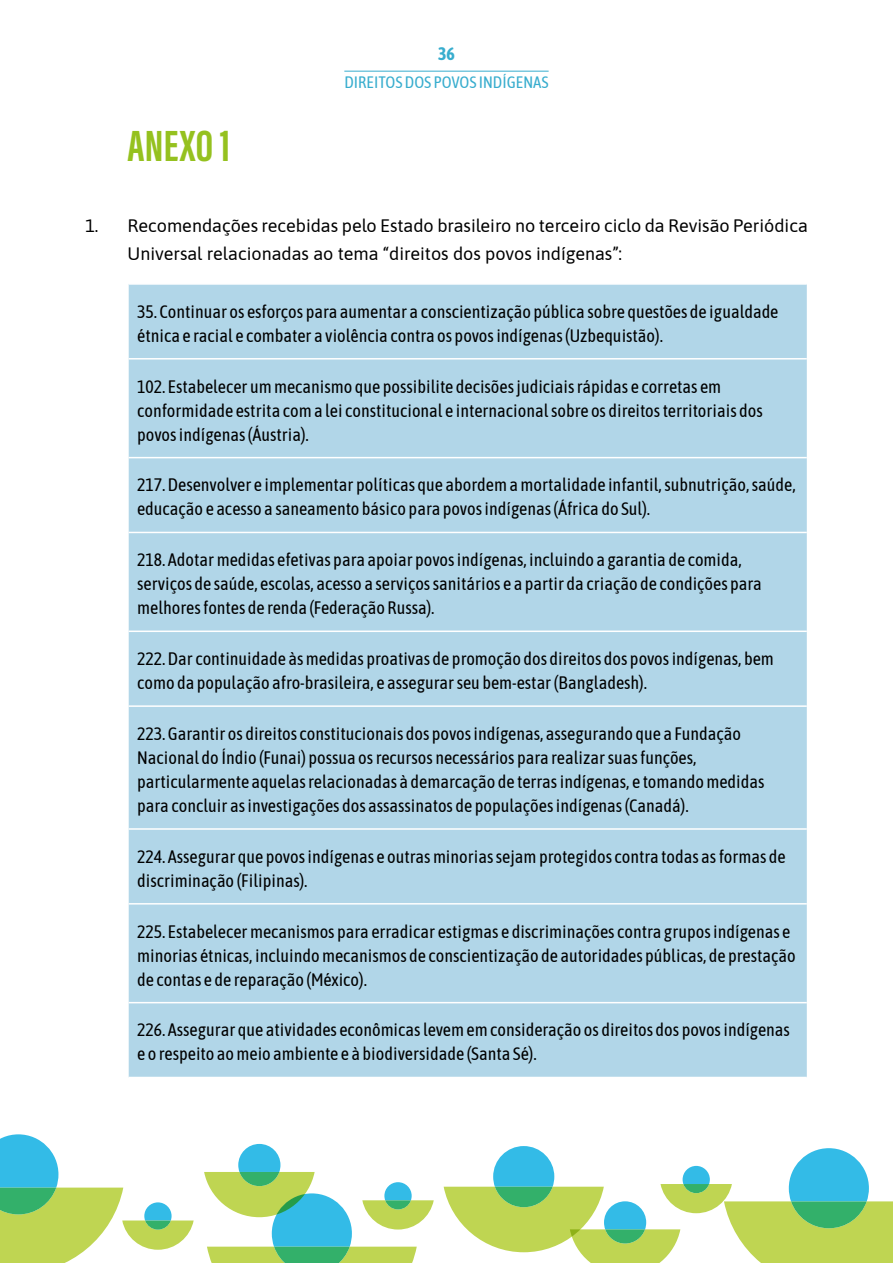
<style>
.page{position:relative;width:893px;height:1263px;background:#fff}
.page>*{position:absolute;margin:0;border:0;box-sizing:border-box;transform-origin:0 0}
.t1{font:45px "Acumin Variable Concept";letter-spacing:.01em;color:#95c11f}
.t2{font:18px/24px "Asap Condensed";color:#000}
.t3{font:18px/28.5px "Asap";color:#000}
.t4{font:700 18px "Asap Condensed";color:#38adce}
.t5{font:16.5px "Asap Condensed";color:#38adce}
</style>
<div class="page">
<svg style="left:204px;top:1144px;width:230px;height:119px"></svg>
<svg style="left:444px;top:1146px;width:449px;height:117px"></svg>
<svg style="left:0;top:1134px;width:194px;height:129px"></svg>
<hr style="left:344px;top:71px;width:205px;height:1px;background:#38adce">
<div style="left:129px;top:285px;width:678px;height:792px;background:#b1d6e8"></div>
<hr style="left:129px;top:358px;width:678px;height:1px;background:#fff">
<hr style="left:129px;top:457px;width:678px;height:1px;background:#fff">
<hr style="left:129px;top:532px;width:678px;height:1px;background:#fff">
<hr style="left:129px;top:630px;width:678px;height:2px;background:#fff">
<hr style="left:129px;top:705px;width:678px;height:2px;background:#fff">
<hr style="left:129px;top:828px;width:678px;height:2px;background:#fff">
<hr style="left:129px;top:903px;width:678px;height:1px;background:#fff">
<hr style="left:129px;top:1002px;width:678px;height:1px;background:#fff">
<h1 class="t1" style="left:128px;top:114px;width:104px">ANEXO 1</h1>
<p class="t4" style="left:438px;top:41px;width:18px">36</p>
<p class="t5" style="left:344px;top:71px;width:206px">DIREITOS DOS POVOS INDÍGENAS</p>
<p class="t3" style="left:128px;top:210px;width:682px;text-indent:-43px">1. Recomendações recebidas pelo Estado brasileiro no terceiro ciclo da Revisão Periódica<br>Universal relacionadas ao tema “direitos dos povos indígenas”:</p>
<p class="t2" style="left:137px;top:298px;width:643px">35. Continuar os esforços para aumentar a conscientização pública sobre questões de igualdade étnica e racial e combater a violência contra os povos indígenas (Uzbequistão).</p>
<p class="t2" style="left:137px;top:373px;width:627px">102. Estabelecer um mecanismo que possibilite decisões judiciais rápidas e corretas em conformidade estrita com a lei constitucional e internacional sobre os direitos territoriais dos povos indígenas (Áustria).</p>
<p class="t2" style="left:137px;top:472px;width:660px">217. Desenvolver e implementar políticas que abordem a mortalidade infantil, subnutrição, saúde, educação e acesso a saneamento básico para povos indígenas (África do Sul).</p>
<p class="t2" style="left:137px;top:547px;width:626px">218. Adotar medidas efetivas para apoiar povos indígenas, incluindo a garantia de comida, serviços de saúde, escolas, acesso a serviços sanitários e a partir da criação de condições para melhores fontes de renda (Federação Russa).</p>
<p class="t2" style="left:137px;top:646px;width:638px">222. Dar continuidade às medidas proativas de promoção dos direitos dos povos indígenas, bem como da população afro-brasileira, e assegurar seu bem-estar (Bangladesh).</p>
<p class="t2" style="left:137px;top:721px;width:629px">223. Garantir os direitos constitucionais dos povos indígenas, assegurando que a Fundação Nacional do Índio (Funai) possua os recursos necessários para realizar suas funções, particularmente aquelas relacionadas à demarcação de terras indígenas, e tomando medidas para concluir as investigações dos assassinatos de populações indígenas (Canadá).</p>
<p class="t2" style="left:137px;top:843px;width:650px">224. Assegurar que povos indígenas e outras minorias sejam protegidos contra todas as formas de discriminação (Filipinas).</p>
<p class="t2" style="left:137px;top:918px;width:660px">225. Estabelecer mecanismos para erradicar estigmas e discriminações contra grupos indígenas e minorias étnicas, incluindo mecanismos de conscientização de autoridades públicas, de prestação de contas e de reparação (México).</p>
<p class="t2" style="left:137px;top:1017px;width:654px">226. Assegurar que atividades econômicas levem em consideração os direitos dos povos indígenas e o respeito ao meio ambiente e à biodiversidade (Santa Sé).</p>
</div>
